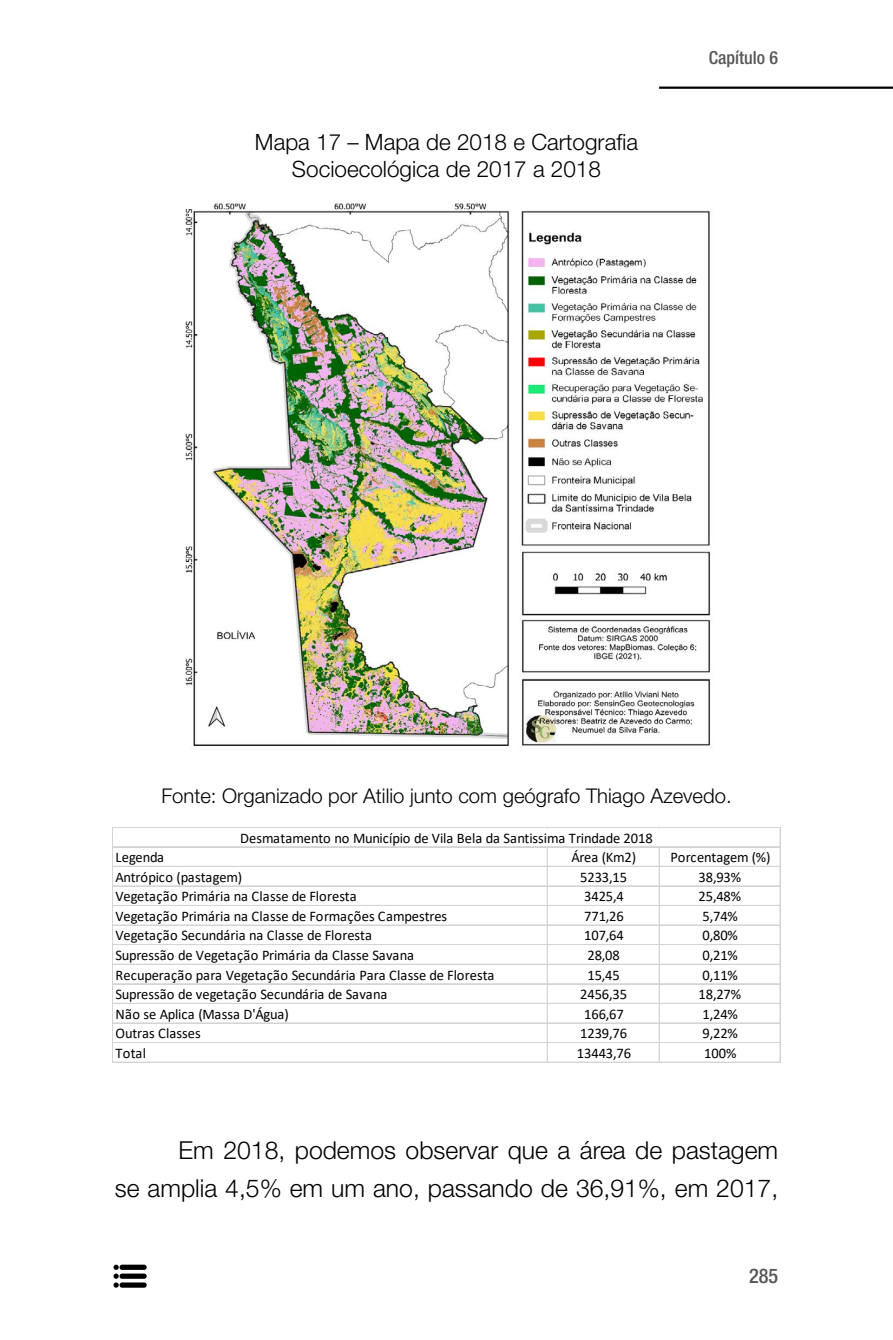
<style>
.page{position:relative;width:893px;height:1340px;background:#fff}
.page>*{position:absolute;margin:0;border:0;box-sizing:border-box;transform-origin:0 0}
.t1{font:300 24.75px/38.2px "Helvetica Neue LT Std";color:#000;text-align:right}
.t2{font:300 22.5px/27px "Helvetica Neue LT Std";color:#000;text-align:center}
.t3{font:300 20.25px "Helvetica Neue LT Std";color:#000}
.t4{font:500 condensed 20.25px "Helvetica Neue LT Std";color:#575756}
.t5{font:500 condensed 18px "Helvetica Neue LT Std";color:#575756}
.t6{font:14.62px "Calibri";letter-spacing:-.005em;color:#000}
</style>
<div class="page">
<div style="left:120px;top:1264px;width:27px;height:5px;background:#000;border-radius:3px"></div>
<div style="left:120px;top:1282px;width:27px;height:5px;background:#000;border-radius:3px"></div>
<div style="left:120px;top:1273px;width:27px;height:5px;background:#000;border-radius:3px"></div>
<svg style="left:114px;top:1264px;width:5px;height:23px"></svg>
<hr style="left:659px;top:87px;width:234px;height:2px;background:#000">
<img style="left:185px;top:203px;width:525px;height:543px">
<hr style="left:112px;top:827px;width:1px;height:235px;background:#d4d4d4">
<hr style="left:547px;top:847px;width:1px;height:215px;background:#d4d4d4">
<hr style="left:659px;top:847px;width:1px;height:215px;background:#d4d4d4">
<hr style="left:780px;top:827px;width:1px;height:235px;background:#d4d4d4">
<hr style="left:112px;top:827px;width:669px;height:1px;background:#d4d4d4">
<hr style="left:112px;top:846px;width:669px;height:1px;background:#d4d4d4">
<hr style="left:112px;top:865px;width:669px;height:1px;background:#d4d4d4">
<hr style="left:112px;top:866px;width:669px;height:1px;background:#d4d4d4">
<hr style="left:112px;top:885px;width:669px;height:1px;background:#d4d4d4">
<hr style="left:112px;top:905px;width:669px;height:1px;background:#d4d4d4">
<hr style="left:112px;top:924px;width:669px;height:1px;background:#d4d4d4">
<hr style="left:112px;top:925px;width:669px;height:1px;background:#d4d4d4">
<hr style="left:112px;top:944px;width:669px;height:1px;background:#d4d4d4">
<hr style="left:112px;top:963px;width:669px;height:1px;background:#d4d4d4">
<hr style="left:112px;top:964px;width:669px;height:1px;background:#d4d4d4">
<hr style="left:112px;top:983px;width:669px;height:1px;background:#d4d4d4">
<hr style="left:112px;top:1002px;width:669px;height:1px;background:#d4d4d4">
<hr style="left:112px;top:1003px;width:669px;height:1px;background:#d4d4d4">
<hr style="left:112px;top:1022px;width:669px;height:1px;background:#d4d4d4">
<hr style="left:112px;top:1042px;width:669px;height:1px;background:#d4d4d4">
<hr style="left:112px;top:1061px;width:669px;height:1px;background:#d4d4d4">
<hr style="left:112px;top:1062px;width:669px;height:1px;background:#d4d4d4">
<h2 class="t2" style="left:255px;top:128px;width:385px">Mapa 17 – Mapa de 2018 e Cartografia<br>Socioecológica de 2017 a 2018</h2>
<p class="t5" style="left:709px;top:47px;width:71px">Capítulo 6</p>
<h3 class="t3" style="left:161px;top:783px;width:572px">Fonte: Organizado por Atilio junto com geógrafo Thiago Azevedo.</h3>
<p class="t6" style="left:240px;top:827px;width:414px">Desmatamento no Município de Vila Bela da Santissima Trindade 2018</p>
<p class="t6" style="left:115px;top:847px;width:50px">Legenda</p>
<p class="t6" style="left:571px;top:847px;width:66px">Área (Km2)</p>
<p class="t6" style="left:670px;top:847px;width:102px">Porcentagem (%)</p>
<p class="t6" style="left:115px;top:866px;width:128px">Antrópico (pastagem)</p>
<p class="t6" style="left:580px;top:866px;width:48px">5233,15</p>
<p class="t6" style="left:699px;top:866px;width:44px">38,93%</p>
<p class="t6" style="left:115px;top:886px;width:243px">Vegetação Primária na Classe de Floresta</p>
<p class="t6" style="left:584px;top:886px;width:41px">3425,4</p>
<p class="t6" style="left:699px;top:886px;width:44px">25,48%</p>
<p class="t6" style="left:115px;top:905px;width:333px">Vegetação Primária na Classe de Formações Campestres</p>
<p class="t6" style="left:584px;top:905px;width:41px">771,26</p>
<p class="t6" style="left:703px;top:905px;width:37px">5,74%</p>
<p class="t6" style="left:115px;top:925px;width:258px">Vegetação Secundária na Classe de Floresta</p>
<p class="t6" style="left:584px;top:925px;width:41px">107,64</p>
<p class="t6" style="left:703px;top:925px;width:37px">0,80%</p>
<p class="t6" style="left:115px;top:945px;width:300px">Supressão de Vegetação Primária da Classe Savana</p>
<p class="t6" style="left:587px;top:945px;width:34px">28,08</p>
<p class="t6" style="left:703px;top:945px;width:37px">0,21%</p>
<p class="t6" style="left:115px;top:964px;width:381px">Recuperação para Vegetação Secundária Para Classe de Floresta</p>
<p class="t6" style="left:587px;top:964px;width:34px">15,45</p>
<p class="t6" style="left:703px;top:964px;width:37px">0,11%</p>
<p class="t6" style="left:115px;top:984px;width:273px">Supressão de vegetação Secundária de Savana</p>
<p class="t6" style="left:580px;top:984px;width:48px">2456,35</p>
<p class="t6" style="left:699px;top:984px;width:44px">18,27%</p>
<p class="t6" style="left:115px;top:1003px;width:175px">Não se Aplica (Massa D'Água)</p>
<p class="t6" style="left:584px;top:1003px;width:41px">166,67</p>
<p class="t6" style="left:703px;top:1003px;width:37px">1,24%</p>
<p class="t6" style="left:115px;top:1023px;width:87px">Outras Classes</p>
<p class="t6" style="left:580px;top:1023px;width:48px">1239,76</p>
<p class="t6" style="left:703px;top:1023px;width:37px">9,22%</p>
<p class="t6" style="left:115px;top:1042px;width:32px">Total</p>
<p class="t6" style="left:577px;top:1042px;width:56px">13443,76</p>
<p class="t6" style="left:704px;top:1042px;width:34px">100%</p>
<h1 class="t1" style="left:115px;top:1130px;width:665px">Em 2018, podemos observar que a área de pastagem<br>se amplia 4,5% em um ano, passando de 36,91%, em 2017,</h1>
<h3 class="t4" style="left:749px;top:1264px;width:31px">285</h3>
</div>
